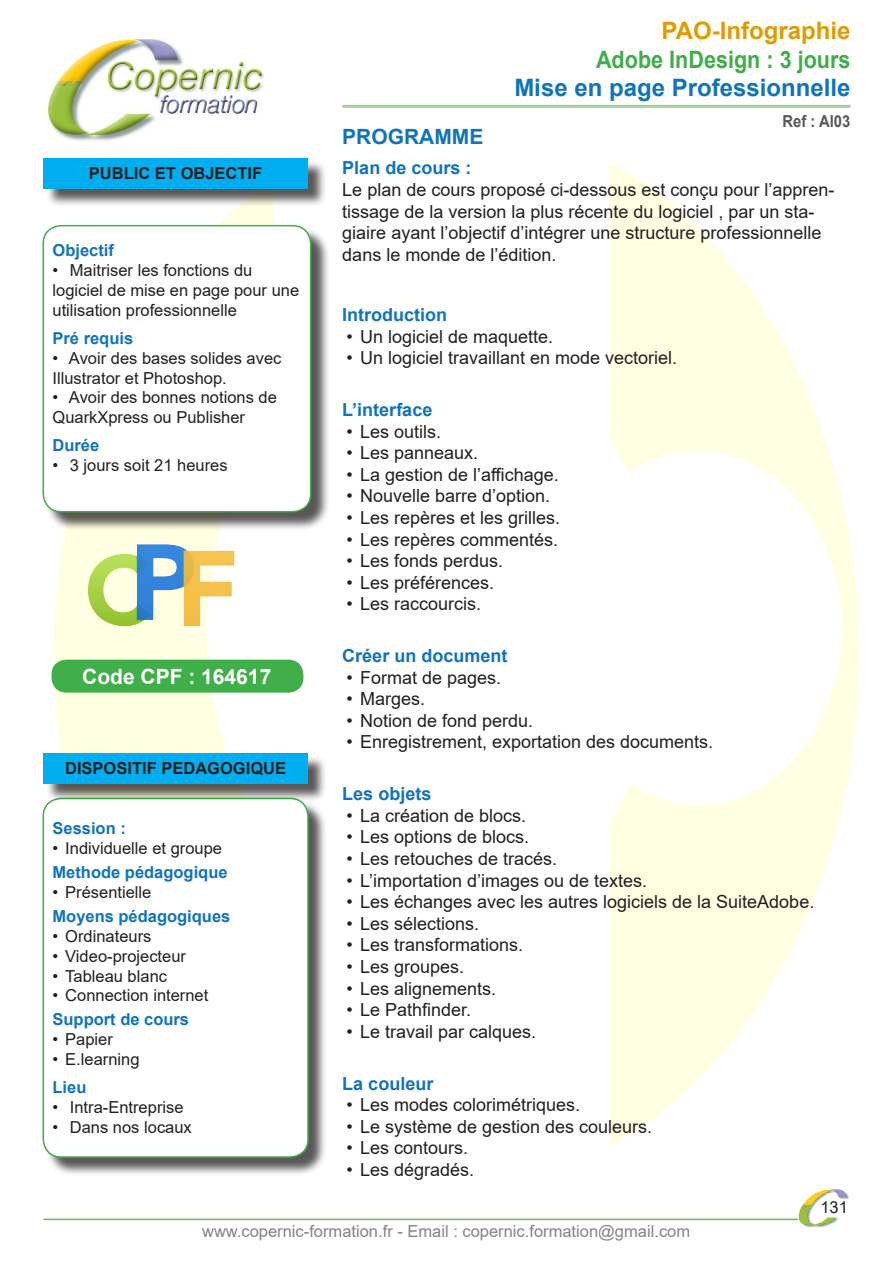
<style>
.page{position:relative;width:893px;height:1263px;background:#fff}
.page>*{position:absolute;margin:0;border:0;box-sizing:border-box;transform-origin:0 0}
.TitreLigne3_Cyan{font:700 24px "Arial";color:#1074bc}
.TitreLigne2_Vert{font:700 24px "Arial";color:#40ae49;scale:.9 1}
.TitreLigne1_Jaune{font:700 24px "Arial";color:#df9b00}
.Titre_Logiciel{font:700 21px "Arial";color:#fff}
.Petit_contenu_Titre{font:700 21px "Arial";color:#1074bc}
.t1{font:18px/21.6px "Arial";color:#231f20}
.Titre_Contenu{font:700 18px "Arial";color:#1074bc}
.t2{font:16.5px/19.8px "Arial";color:#231f20}
.t3{font:16.5px "Arial";color:#828487}
.Petit_contenu_Titre-2{font:700 16.5px "Arial";color:#1074bc}
.Etre_capable{font:700 16.5px "Arial";color:#231f20}
.Titre_Contenu-2{font:700 16.5px "Arial";color:#1074bc}
.Références_Formation{font:700 16.5px "Arial";color:#57585a;scale:.9 1}
</style>
<div class="page">
<div style="left:54px;top:121px;width:805px;height:1065px;background:#ffffe1;border-radius:50%"></div>
<div style="left:273px;top:105px;width:336px;height:1087px;background:#fff"></div>
<div style="left:207px;top:328px;width:454px;height:605px;background:#fff;border-radius:50%"></div>
<div style="left:554px;top:451px;width:288px;height:353px;background:#fff;border-radius:50%"></div>
<div style="left:45px;top:160px;width:282px;height:47px;background:#231f20;opacity:.75"></div>
<div style="left:43px;top:158px;width:265px;height:30px;background:#00aeef"></div>
<img style="left:798px;top:1189px;width:51px;height:38px">
<hr style="left:43px;top:1218px;width:755px;height:2px;background:#72b84b">
<img style="left:48px;top:39px;width:216px;height:102px">
<img style="left:88px;top:543px;width:147px;height:84px">
<div style="left:45px;top:800px;width:282px;height:376px;background:#231f20;opacity:.75"></div>
<div style="left:43px;top:798px;width:265px;height:359px;background:#fff;border-radius:18px"></div>
<div style="left:43px;top:798px;width:266px;height:360px;border:2px solid #40ae49;border-radius:18px"></div>
<div style="left:45px;top:755px;width:282px;height:47px;background:#231f20;opacity:.75"></div>
<div style="left:43px;top:753px;width:265px;height:30px;background:#00aeef"></div>
<hr style="left:342px;top:105px;width:508px;height:3px;background:#a3cf9a">
<div style="left:45px;top:227px;width:285px;height:304px;background:#231f20;opacity:.75"></div>
<div style="left:43px;top:226px;width:268px;height:286px;background:#fff;border-radius:18px"></div>
<div style="left:43px;top:225px;width:268px;height:287px;border:2px solid #40ae49;border-radius:18px"></div>
<div style="left:52px;top:660px;width:251px;height:33px;background:#40ae49;border-radius:15px"></div>
<p class="Etre_capable" style="left:89px;top:162px;width:175px">PUBLIC ET OBJECTIF</p>
<p class="Titre_Contenu-2" style="left:53px;top:239px;width:63px">Objectif</p>
<p class="t2" style="left:53px;top:260px;width:248px">• Maitriser les fonctions du logiciel de mise en page pour une utilisation professionnelle</p>
<p class="Titre_Contenu-2" style="left:53px;top:326px;width:82px">Pré requis</p>
<p class="t2" style="left:53px;top:348px;width:230px">• Avoir des bases solides avec<br>Illustrator et Photoshop.</p>
<p class="t2" style="left:53px;top:387px;width:226px">• Avoir des bonnes notions de<br>QuarkXpress ou Publisher</p>
<p class="Titre_Contenu-2" style="left:53px;top:434px;width:48px">Durée</p>
<p class="t2" style="left:53px;top:455px;width:177px">• 3 jours soit 21 heures</p>
<p class="Titre_Logiciel" style="left:82px;top:662px;width:191px">Code CPF : 164617</p>
<p class="Etre_capable" style="left:65px;top:757px;width:222px">DISPOSITIF PEDAGOGIQUE</p>
<p class="Petit_contenu_Titre-2" style="left:53px;top:817px;width:75px">Session :</p>
<p class="t2" style="left:53px;top:838px;width:171px">• Individuelle et groupe</p>
<p class="Petit_contenu_Titre-2" style="left:53px;top:861px;width:177px">Methode pédagogique</p>
<p class="t2" style="left:53px;top:882px;width:100px">• Présentielle</p>
<p class="Petit_contenu_Titre-2" style="left:53px;top:905px;width:179px">Moyens pédagogiques</p>
<p class="t2" style="left:53px;top:926px;width:100px">• Ordinateurs</p>
<p class="t2" style="left:53px;top:946px;width:135px">• Video-projecteur</p>
<p class="t2" style="left:53px;top:966px;width:116px">• Tableau blanc</p>
<p class="t2" style="left:53px;top:985px;width:157px">• Connection internet</p>
<p class="Petit_contenu_Titre-2" style="left:53px;top:1008px;width:138px">Support de cours</p>
<p class="t2" style="left:53px;top:1029px;width:62px">• Papier</p>
<p class="t2" style="left:53px;top:1049px;width:89px">• E.learning</p>
<p class="Titre_Contenu-2" style="left:53px;top:1076px;width:35px">Lieu</p>
<p class="t2" style="left:53px;top:1097px;width:133px">• Intra-Entreprise</p>
<p class="t2" style="left:53px;top:1117px;width:141px">• Dans nos locaux</p>
<p class="TitreLigne1_Jaune" style="left:662px;top:13px;width:190px">PAO-Infographie</p>
<p class="TitreLigne2_Vert" style="left:596px;top:42px;width:284px">Adobe InDesign : 3 jours</p>
<p class="TitreLigne3_Cyan" style="left:514px;top:71px;width:338px">Mise en page Professionnelle</p>
<p class="Références_Formation" style="left:782px;top:109px;width:77px">Ref : AI03</p>
<p class="Petit_contenu_Titre" style="left:342px;top:122px;width:143px">PROGRAMME</p>
<p class="Titre_Contenu" style="left:342px;top:155px;width:131px">Plan de cours :</p>
<p class="t1" style="left:342px;top:179px;width:494px">Le plan de cours proposé ci-dessous est conçu pour l’appren&shy;tissage de la version la plus récente du logiciel , par un sta&shy;giaire ayant l’objectif d’intégrer une structure professionnelle dans le monde de l’édition.</p>
<p class="Titre_Contenu" style="left:342px;top:302px;width:106px">Introduction</p>
<p class="t1" style="left:347px;top:325px;width:208px">• Un logiciel de maquette.</p>
<p class="t1" style="left:347px;top:347px;width:332px">• Un logiciel travaillant en mode vectoriel.</p>
<p class="Titre_Contenu" style="left:342px;top:397px;width:92px">L’interface</p>
<p class="t1" style="left:347px;top:420px;width:96px">• Les outils.</p>
<p class="t1" style="left:347px;top:442px;width:133px">• Les panneaux.</p>
<p class="t1" style="left:347px;top:463px;width:214px">• La gestion de l’affichage.</p>
<p class="t1" style="left:347px;top:485px;width:205px">• Nouvelle barre d’option.</p>
<p class="t1" style="left:347px;top:507px;width:215px">• Les repères et les grilles.</p>
<p class="t1" style="left:347px;top:528px;width:213px">• Les repères commentés.</p>
<p class="t1" style="left:347px;top:550px;width:158px">• Les fonds perdus.</p>
<p class="t1" style="left:347px;top:571px;width:149px">• Les préférences.</p>
<p class="t1" style="left:347px;top:593px;width:136px">• Les raccourcis.</p>
<p class="Titre_Contenu" style="left:342px;top:643px;width:167px">Créer un document</p>
<p class="t1" style="left:347px;top:666px;width:156px">• Format de pages.</p>
<p class="t1" style="left:347px;top:688px;width:80px">• Marges.</p>
<p class="t1" style="left:347px;top:710px;width:188px">• Notion de fond perdu.</p>
<p class="t1" style="left:347px;top:731px;width:368px">• Enregistrement, exportation des documents.</p>
<p class="Titre_Contenu" style="left:342px;top:781px;width:91px">Les objets</p>
<p class="t1" style="left:347px;top:804px;width:181px">• La création de blocs.</p>
<p class="t1" style="left:347px;top:826px;width:184px">• Les options de blocs.</p>
<p class="t1" style="left:347px;top:848px;width:212px">• Les retouches de tracés.</p>
<p class="t1" style="left:347px;top:869px;width:302px">• L’importation d’images ou de textes.</p>
<p class="t1" style="left:347px;top:891px;width:469px">• Les échanges avec les autres logiciels de la SuiteAdobe.</p>
<p class="t1" style="left:347px;top:912px;width:134px">• Les sélections.</p>
<p class="t1" style="left:347px;top:934px;width:178px">• Les transformations.</p>
<p class="t1" style="left:347px;top:956px;width:119px">• Les groupes.</p>
<p class="t1" style="left:347px;top:977px;width:151px">• Les alignements.</p>
<p class="t1" style="left:347px;top:999px;width:126px">• Le Pathfinder.</p>
<p class="t1" style="left:347px;top:1020px;width:191px">• Le travail par calques.</p>
<p class="Titre_Contenu" style="left:342px;top:1070px;width:93px">La couleur</p>
<p class="t1" style="left:347px;top:1094px;width:235px">• Les modes colorimétriques.</p>
<p class="t1" style="left:347px;top:1115px;width:307px">• Le système de gestion des couleurs.</p>
<p class="t1" style="left:347px;top:1137px;width:123px">• Les contours.</p>
<p class="t1" style="left:347px;top:1159px;width:129px">• Les dégradés.</p>
<p class="t2" style="left:820px;top:1197px;width:29px">131</p>
<p class="t3" style="left:202px;top:1220px;width:490px">www.copernic-formation.fr - Email : copernic.formation@gmail.com</p>
</div>
